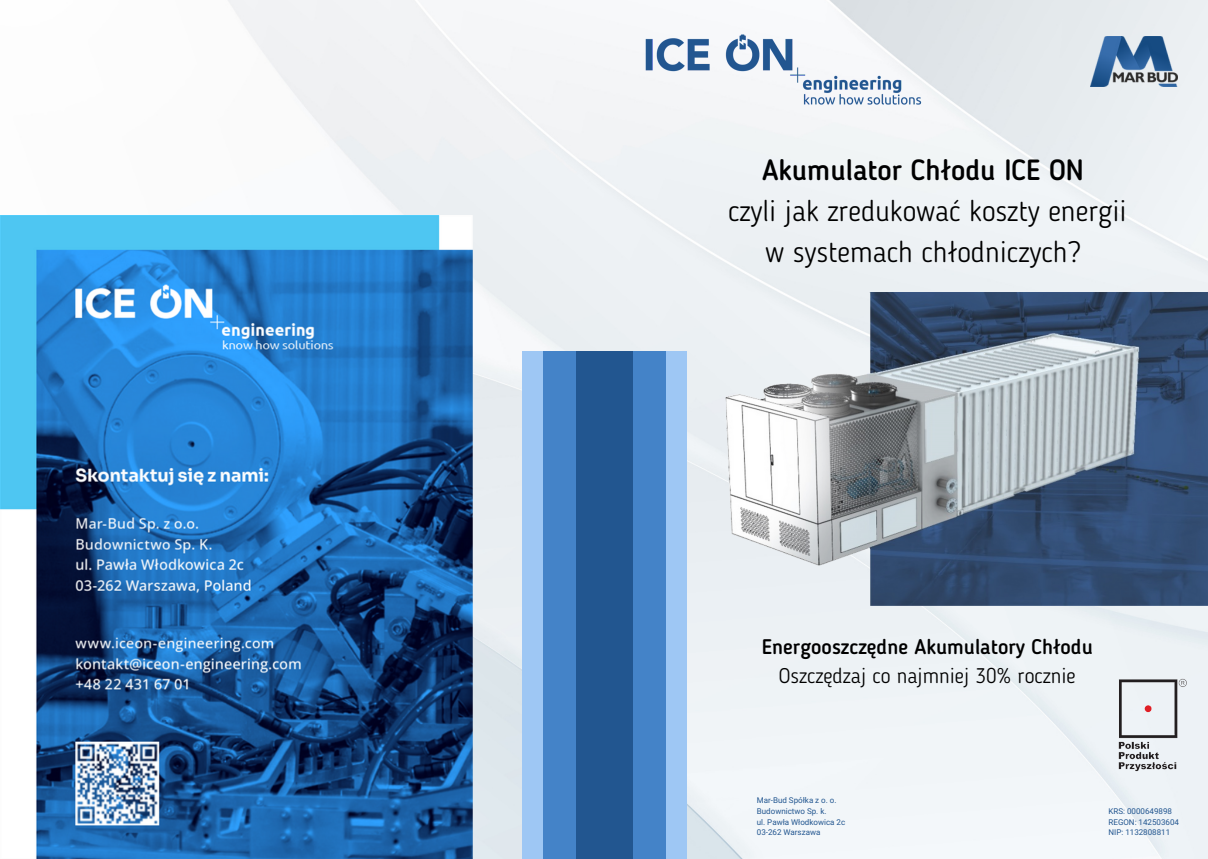
<style>
.page{position:relative;width:1208px;height:859px;background:#fff}
.page>*{position:absolute;margin:0;border:0;box-sizing:border-box;transform-origin:0 0}
.t1{font:300 29px/40.5px "Blogger Sans";color:#000;text-align:center}
.t2{font:500 29px "Blogger Sans";color:#000}
.t3{font:500 21px "Blogger Sans";color:#000}
.t4{font:300 21px "Blogger Sans";color:#000}
.t5{font:8px/10.7px "Araboto";color:#225690}
</style>
<div class="page">
<img style="left:228px;top:0;width:980px;height:859px">
<img style="left:633px;top:27px;width:294px;height:89px">
<img style="left:1090px;top:37px;width:87px;height:49px">
<img style="left:0;top:215px;width:472px;height:644px">
<div style="left:575px;top:351px;width:58px;height:508px;background:#225690"></div>
<div style="left:633px;top:351px;width:33px;height:508px;background:#4483c8"></div>
<div style="left:542px;top:351px;width:34px;height:508px;background:#4483c8"></div>
<div style="left:666px;top:351px;width:20px;height:508px;background:#9ec7f4"></div>
<div style="left:522px;top:351px;width:20px;height:508px;background:#9ec7f4"></div>
<img style="left:1115px;top:676px;width:73px;height:97px">
<img style="left:725px;top:292px;width:483px;height:313px">
<h1 class="t2" style="left:762px;top:158px;width:323px">Akumulator Chłodu ICE ON</h1>
<h1 class="t1" style="left:728px;top:193px;width:400px">czyli jak zredukować koszty energii w systemach chłodniczych?</h1>
<h2 class="t3" style="left:762px;top:638px;width:332px">Energooszczędne Akumulatory Chłodu</h2>
<h2 class="t4" style="left:779px;top:667px;width:298px">Oszczędzaj co najmniej 30% rocznie</h2>
<p class="t5" style="left:757px;top:795px;width:90px">Mar-Bud Spółka z o. o.<br>Budownictwo Sp. k.<br>ul. Pawła Włodkowica 2c<br>03-262 Warszawa</p>
<p class="t5" style="left:1108px;top:806px;width:72px">KRS: 0000649898<br>REGON: 142503604<br>NIP: 1132808811</p>
</div>
